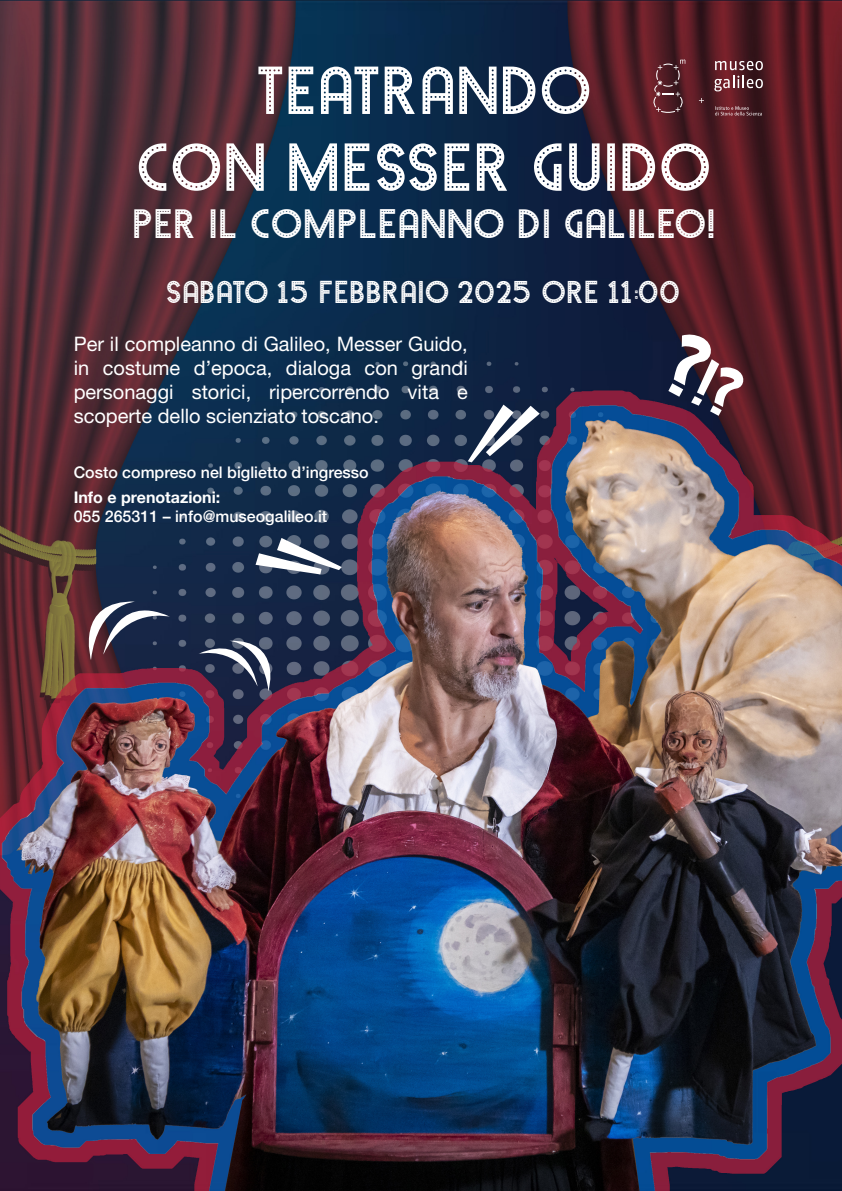
<style>
.page{position:relative;width:842px;height:1191px;background:#fff}
.page>*{position:absolute;margin:0;border:0;box-sizing:border-box;transform-origin:0 0}
.t1{font:300 64px/76.8px "Neon";color:#fff;text-align:center}
.t2{font:300 39px "Neon";color:#fff}
.t3{font:300 30px "Neon";color:#fff}
.t4{font:20px/24px "Helvetica Neue LT Pro";color:#fff;text-align:justify}
.t5{font:500 16px "Helvetica Neue";color:#fff}
.t6{font:700 16px "Helvetica Neue";color:#fff}
</style>
<div class="page">
<img style="left:0;top:0;width:842px;height:1191px">
<svg style="left:74px;top:590px;width:96px;height:70px;background:#4a4458"></svg>
<svg style="left:198px;top:631px;width:86px;height:60px;background:#424762"></svg>
<svg style="left:468px;top:404px;width:72px;height:58px"></svg>
<svg style="left:256px;top:538px;width:86px;height:36px"></svg>
<svg style="left:699px;top:98px;width:5px;height:5px"></svg>
<svg style="left:715px;top:106px;width:47px;height:9px"></svg>
<svg style="left:651px;top:60px;width:34px;height:53px;background:#633139"></svg>
<svg style="left:715px;top:61px;width:48px;height:9px"></svg>
<svg style="left:714px;top:76px;width:49px;height:15px"></svg>
<svg style="left:657px;top:329px;width:93px;height:91px;background:#3f1c2e"></svg>
<h1 class="t1" style="left:136px;top:53px;width:578px">TEATRANDO<br>CON MESSER GUIDO</h1>
<h2 class="t2" style="left:132px;top:204px;width:584px">PER IL COMPLEANNO DI GALILEO!</h2>
<h3 class="t3" style="left:166px;top:277px;width:518px">SABATO 15 FEBBRAIO 2025 ORE 11:00</h3>
<p class="t4" style="left:74px;top:331px;width:396px">Per il compleanno di Galileo, Messer Guido, in costume d’epoca, dialoga con grandi personaggi storici, ripercorrendo vita e scoperte dello scienziato toscano.</p>
<p class="t5" style="left:74px;top:459px;width:296px">Costo compreso nel biglietto d’ingresso</p>
<p class="t6" style="left:74px;top:485px;width:148px">Info e prenotazioni:</p>
<p class="t5" style="left:74px;top:504px;width:255px">055 265311 – info@museogalileo.it</p>
</div>
